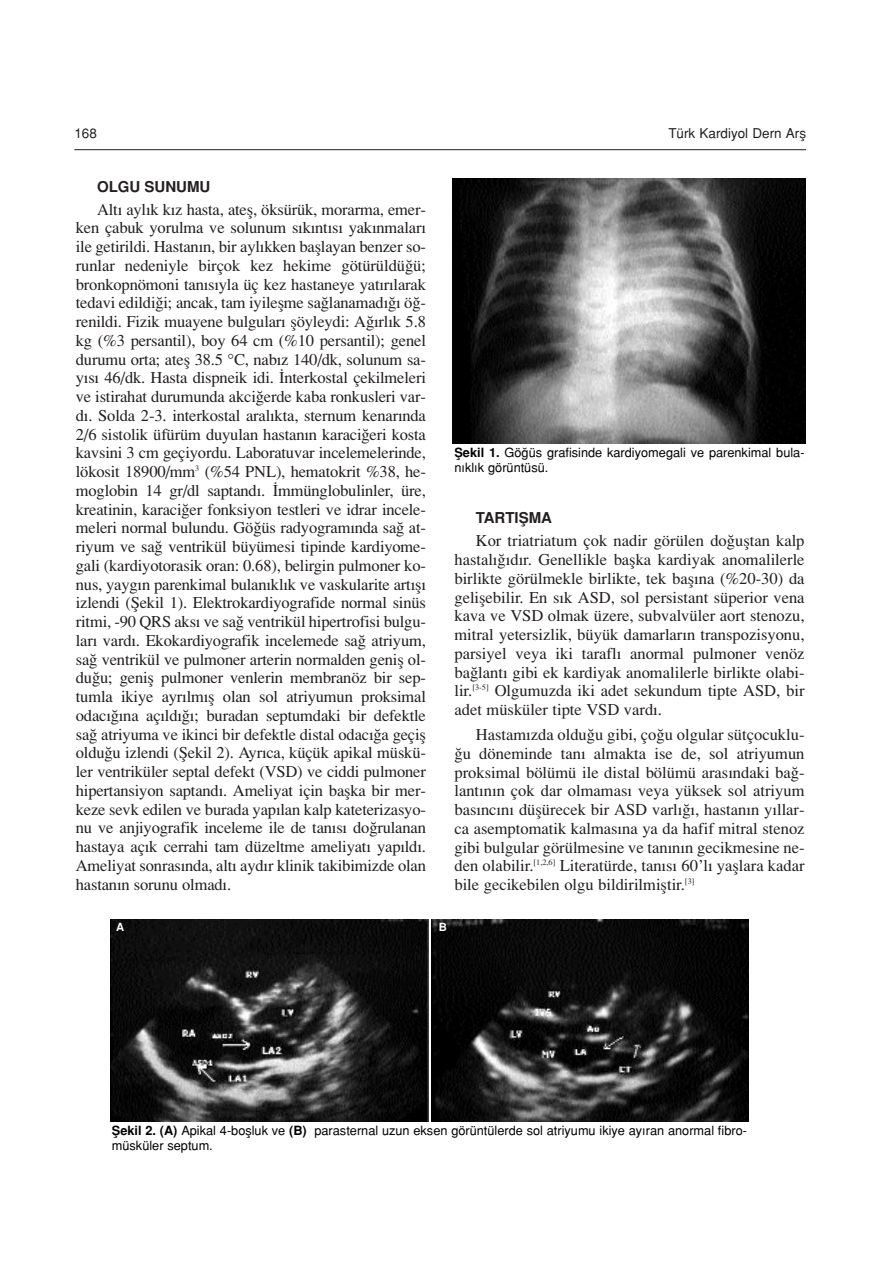
<style>
.page{position:relative;width:893px;height:1263px;background:#fff}
.page>*{position:absolute;margin:0;border:0;box-sizing:border-box;transform-origin:0 0}
.t1{font:16.5px/18.8px "Times Turk";color:#231f20;text-align:justify}
.t2{font:15px "Helvetica Turk B";color:#231f20}
.t3{font:13.5px "Helvetica Turk";color:#231f20}
.t4{font:12.75px/15.8px "Helvetica Turk";color:#000}
.t5{font:11.25px "Helvetica Turk B";color:#fff}
.s1{font-family:"Helvetica Turk B"}
</style>
<div class="page">
<hr style="left:74px;top:149px;width:732px;height:1px;background:#231f20">
<img style="left:453px;top:178px;width:353px;height:265px">
<img style="left:110px;top:919px;width:318px;height:203px">
<img style="left:432px;top:919px;width:316px;height:203px">
<p class="t3" style="left:74px;top:128px;width:24px">168</p>
<p class="t3" style="left:668px;top:128px;width:139px">Türk Kardiyol Dern Arfl</p>
<p class="t2" style="left:97px;top:181px;width:115px">OLGU SUNUMU</p>
<p class="t1" style="left:76px;top:201px;width:351px;text-indent:21px">Alt› aylık kız hasta, atefl, öksürük, morarma, emer&shy;ken çabuk yorulma ve solunum sıkıntısı yakınmaları ile getirildi. Hastan›n, bir aylıkken bafllayan benzer so&shy;runlar nedeniyle birçok kez hekime götürüldü¤ü; bronkopnömoni tanısıyla üç kez hastaneye yatırılarak tedavi edildi¤i; ancak, tam iyileflme sa¤lanamad›¤› ö¤- renildi. Fizik muayene bulgular› flöyleydi: A¤ırlık 5.8 kg (%3 persantil), boy 64 cm (%10 persantil); genel durumu orta; atefl 38.5 °C, nab›z 140/dk, solunum sa&shy;yısı 46/dk. Hasta dispneik idi. ‹nterkostal çekilmeleri ve istirahat durumunda akci¤erde kaba ronkusleri var&shy;d›. Solda 2-3. interkostal aralıkta, sternum kenarında 2/6 sistolik üfürüm duyulan hastanın karaci¤eri kosta kavsini 3 cm geçiyordu. Laboratuvar incelemelerinde, lökosit 18900/mm<sup>3</sup> (%54 PNL), hematokrit %38, he&shy;moglobin 14 gr/dl saptandı. ‹mmünglobulinler, üre, kreatinin, karaci¤er fonksiyon testleri ve idrar incele&shy;meleri normal bulundu. Gö¤üs radyogramında sa¤ at&shy;riyum ve sa¤ ventrikül büyümesi tipinde kardiyome&shy;gali (kardiyotorasik oran: 0.68), belirgin pulmoner ko&shy;nus, yayg›n parenkimal bulanıklık ve vaskularite artıflı izlendi (fiekil 1). Elektrokardiyografide normal sinüs ritmi, -90 QRS aksı ve sa¤ ventrikül hipertrofisi bulgu&shy;ları vard›. Ekokardiyografik incelemede sa¤ atriyum, sa¤ ventrikül ve pulmoner arterin normalden genifl ol&shy;du¤u; genifl pulmoner venlerin membranöz bir sep&shy;tumla ikiye ayrılmıfl olan sol atriyumun proksimal odacı¤ına açıldı¤ı; buradan septumdaki bir defektle sa¤ atriyuma ve ikinci bir defektle distal odacı¤a geçifl oldu¤u izlendi (fiekil 2). Ayrıca, küçük apikal müskü&shy;ler ventriküler septal defekt (VSD) ve ciddi pulmoner hipertansiyon saptandı. Ameliyat için baflka bir mer&shy;keze sevk edilen ve burada yapılan kalp kateterizasyo&shy;nu ve anjiyografik inceleme ile de tanısı do¤rulanan hastaya açık cerrahi tam düzeltme ameliyatı yapıldı.<br>Ameliyat sonrasında, alt› aydır klinik takibimizde olan hastanın sorunu olmadı.</p>
<p class="t4" style="left:454px;top:446px;width:351px"><span class="s1">fiekil 1.</span> Gö¤üs grafisinde kardiyomegali ve parenkimal bula&shy;nıklık görüntüsü.</p>
<p class="t2" style="left:475px;top:513px;width:78px">TARTIfiMA</p>
<p class="t1" style="left:454px;top:533px;width:351px;text-indent:21px">Kor triatriatum çok nadir görülen do¤ufltan kalp hastalı¤ıdır. Genellikle baflka kardiyak anomalilerle birlikte görülmekle birlikte, tek bafl›na (%20-30) da geliflebilir. En sık ASD, sol persistant süperior vena kava ve VSD olmak üzere, subvalvüler aort stenozu, mitral yetersizlik, büyük damarların transpozisyonu, parsiyel veya iki tarafl› anormal pulmoner venöz ba¤lantı gibi ek kardiyak anomalilerle birlikte olabi&shy;lir.<sup>[3-5]</sup> Olgumuzda iki adet sekundum tipte ASD, bir adet müsküler tipte VSD vard›.</p>
<p class="t1" style="left:454px;top:727px;width:351px;text-indent:21px">Hastamızda oldu¤u gibi, ço¤u olgular sütçocuklu-¤u döneminde tanı almakta ise de, sol atriyumun proksimal bölümü ile distal bölümü arasındaki ba¤- lantın›n çok dar olmamas› veya yüksek sol atriyum basıncını düflürecek bir ASD varl›¤›, hastan›n yıllar&shy;ca asemptomatik kalmas›na ya da hafif mitral stenoz gibi bulgular görülmesine ve tanının gecikmesine ne&shy;den olabilir.<sup>[1,2,6]</sup> Literatürde, tan›s› 60’l› yafllara kadar bile gecikebilen olgu bildirilmifltir.<sup>[3]</sup></p>
<p class="t5" style="left:116px;top:923px;width:10px">A</p>
<p class="t5" style="left:439px;top:923px;width:10px">B</p>
<p class="t4" style="left:112px;top:1124px;width:636px"><span class="s1">fiekil 2. (A)</span> Apikal 4-boflluk ve <span class="s1">(B)</span> parasternal uzun eksen görüntülerde sol atriyumu ikiye ayıran anormal fibro&shy;müsküler septum.</p>
</div>
